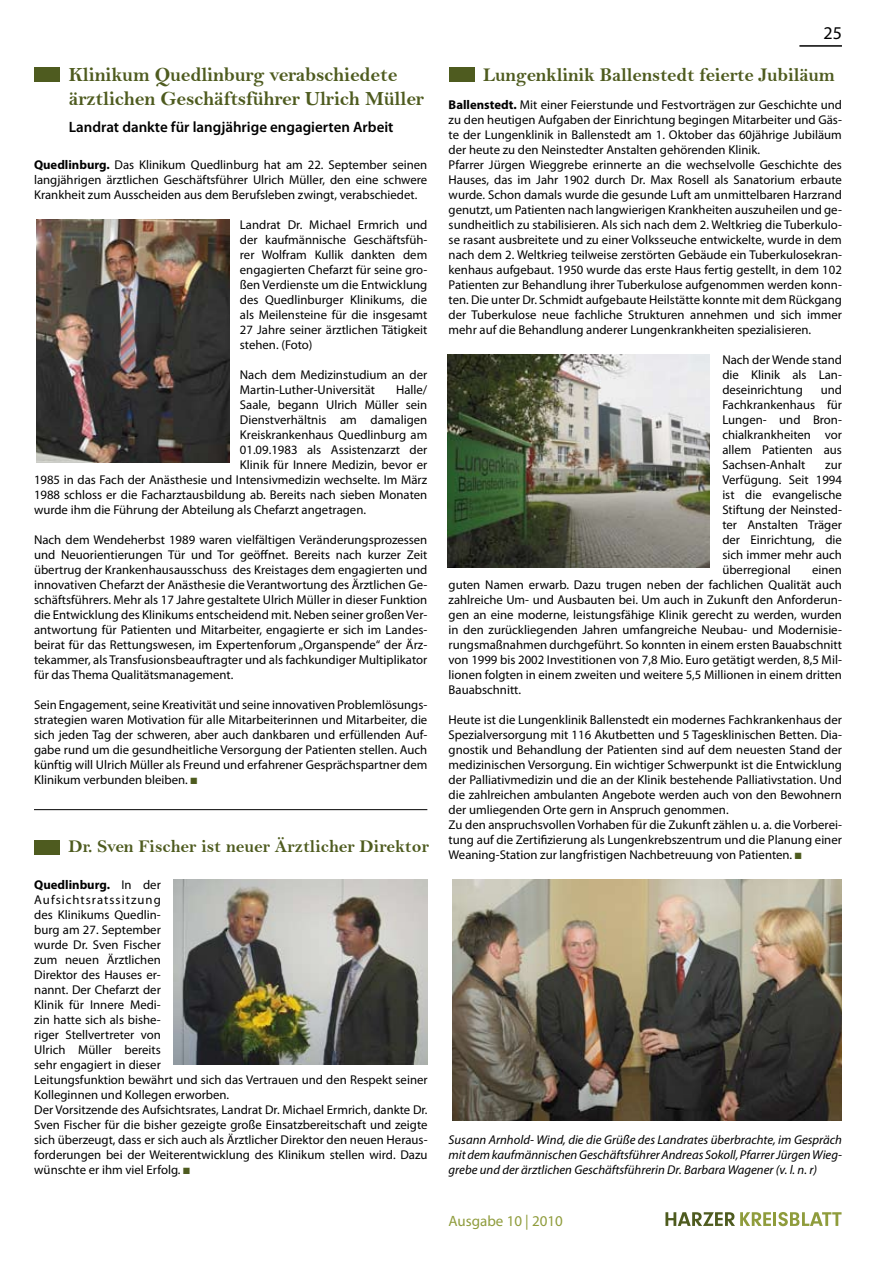
<style>
.page{position:relative;width:893px;height:1263px;background:#fff}
.page>*{position:absolute;margin:0;border:0;box-sizing:border-box;transform-origin:0 0}
.t1{font:20.25px/24px "Bell MT Bold";letter-spacing:-.01em;color:#4e5b1f}
.t2{font:19.5px "Bell MT Bold";letter-spacing:-.01em;color:#4e5b1f}
.t3{font:18px "Bell MT Bold";color:#4e5b1f}
.t4{font:18px "Myriad Pro";color:#000}
.t5{font:600 15px "Myriad Pro";color:#000}
.t6{font:15px "Myriad Pro";color:#8f9c3c}
.t7{font:12.75px/15px "Myriad Pro";color:#000;text-align:justify}
.t8{font:italic 12.75px/15px "Myriad Pro";color:#000;text-align:justify}
.s1{font-weight:700}
.s2{color:#4e5b1f}
</style>
<div class="page">
<hr style="left:799px;top:45px;width:43px;height:2px;background:#000">
<svg style="left:665px;top:1212px;width:106px;height:14px"></svg>
<hr style="left:773px;top:1212px;width:3px;height:14px;background:#8f9c3c">
<svg style="left:778px;top:1212px;width:63px;height:14px"></svg>
<div style="left:34px;top:68px;width:26px;height:14px;background:#4e5b1f"></div>
<div style="left:449px;top:68px;width:25px;height:14px;background:#4e5b1f"></div>
<div style="left:34px;top:840px;width:26px;height:15px;background:#4e5b1f"></div>
<img style="left:36px;top:220px;width:194px;height:243px">
<img style="left:174px;top:879px;width:253px;height:185px">
<hr style="left:34px;top:809px;width:393px;height:1px;background:#000">
<img style="left:453px;top:879px;width:389px;height:241px">
<img style="left:448px;top:355px;width:262px;height:212px">
<h1 class="t1" style="left:69px;top:62px;width:357px">Klinikum Quedlinburg verabschiedete ärztlichen Geschäftsführer Ulrich Müller</h1>
<p class="t5" style="left:69px;top:117px;width:326px">Landrat dankte für langjährige engagierten Arbeit</p>
<p class="t7" style="left:34px;top:157px;width:395px"><span class="s1">Quedlinburg.</span> Das Klinikum Quedlinburg hat am 22. September seinen langjährigen ärztlichen Geschäftsführer Ulrich Müller, den eine schwere Krankheit zum Ausscheiden aus dem Berufsleben zwingt, verabschiedet.</p>
<p class="t7" style="left:240px;top:217px;width:189px">Landrat Dr. Michael Ermrich und der kaufmännische Geschäftsfüh&shy;rer Wolfram Kullik dankten dem engagierten Chefarzt für seine gro&shy;ßen Verdienste um die Entwicklung des Quedlinburger Klinikums, die als Meilensteine für die insgesamt 27 Jahre seiner ärztlichen Tätigkeit stehen. (Foto)</p>
<p class="t7" style="left:240px;top:367px;width:189px">Nach dem Medizinstudium an der<br>Martin-Luther-Universität</p>
<p class="t7" style="left:396px;top:382px;width:33px">Halle/</p>
<p class="t7" style="left:240px;top:397px;width:189px">Saale, begann Ulrich Müller sein</p>
<p class="t7" style="left:240px;top:412px;width:189px">Dienstverhältnis am damaligen</p>
<p class="t7" style="left:240px;top:427px;width:189px">Kreiskrankenhaus Quedlinburg am</p>
<p class="t7" style="left:240px;top:442px;width:189px">01.09.1983 als Assistenzarzt der</p>
<p class="t7" style="left:240px;top:457px;width:189px">Klinik für Innere Medizin, bevor er</p>
<p class="t7" style="left:34px;top:472px;width:395px">1985 in das Fach der Anästhesie und Intensivmedizin wechselte. Im März</p>
<p class="t7" style="left:34px;top:487px;width:395px">1988 schloss er die Facharztausbildung ab. Bereits nach sieben Monaten</p>
<p class="t7" style="left:34px;top:502px;width:334px">wurde ihm die Führung der Abteilung als Chefarzt angetragen.</p>
<p class="t7" style="left:34px;top:532px;width:395px">Nach dem Wendeherbst 1989 waren vielfältigen Veränderungsprozessen und Neuorientierungen Tür und Tor geöffnet. Bereits nach kurzer Zeit übertrug der Krankenhausausschuss des Kreistages dem engagierten und innovativen Chefarzt der Anästhesie die Verantwortung des Ärztlichen Ge&shy;schäftsführers. Mehr als 17 Jahre gestaltete Ulrich Müller in dieser Funktion die Entwicklung des Klinikums entscheidend mit. Neben seiner großen Ver&shy;antwortung für Patienten und Mitarbeiter, engagierte er sich im Landes&shy;beirat für das Rettungswesen, im Expertenforum „Organspende“ der Ärz&shy;tekammer, als Transfusionsbeauftragter und als fachkundiger Multiplikator für das Thema Qualitätsmanagement.</p>
<p class="t7" style="left:34px;top:697px;width:395px">Sein Engagement, seine Kreativität und seine innovativen Problemlösungs&shy;strategien waren Motivation für alle Mitarbeiterinnen und Mitarbeiter, die sich jeden Tag der schweren, aber auch dankbaren und erfüllenden Auf&shy;gabe rund um die gesundheitliche Versorgung der Patienten stellen. Auch künftig will Ulrich Müller als Freund und erfahrener Gesprächspartner dem Klinikum verbunden bleiben. <span class="s2">■</span></p>
<h3 class="t3" style="left:69px;top:836px;width:362px">Dr. Sven Fischer ist neuer Ärztlicher Direktor</h3>
<p class="t7" style="left:34px;top:877px;width:395px;text-align:left"><span class="s1">Quedlinburg.</span> In der<br>Aufsichtsratssitzung<br>des Klinikums Quedlin-<br>burg am 27. September<br>wurde Dr. Sven Fischer<br>zum neuen Ärztlichen<br>Direktor des Hauses er-<br>nannt. Der Chefarzt der<br>Klinik für Innere Medi-<br>zin hatte sich als bishe-<br>riger Stellvertreter von<br>Ulrich Müller bereits<br>sehr engagiert in dieser<br>Leitungsfunktion bewährt und sich das Vertrauen und den Respekt seiner Kolleginnen und Kollegen erworben.<br>Der Vorsitzende des Aufsichtsrates, Landrat Dr. Michael Ermrich, dankte Dr.<br>Sven Fischer für die bisher gezeigte große Einsatzbereitschaft und zeigte sich überzeugt, dass er sich auch als Ärztlicher Direktor den neuen Heraus&shy;forderungen bei der Weiterentwicklung des Klinikum stellen wird. Dazu wünschte er ihm viel Erfolg. <span class="s2">■</span></p>
<h3 class="t4" style="left:823px;top:22px;width:20px">25</h3>
<h2 class="t2" style="left:483px;top:63px;width:353px">Lungenklinik Ballenstedt feierte Jubiläum</h2>
<p class="t7" style="left:449px;top:97px;width:395px;text-align:left"><span class="s1">Ballenstedt.</span> Mit einer Feierstunde und Festvorträgen zur Geschichte und zu den heutigen Aufgaben der Einrichtung begingen Mitarbeiter und Gäs&shy;te der Lungenklinik in Ballenstedt am 1. Oktober das 60jährige Jubiläum der heute zu den Neinstedter Anstalten gehörenden Klinik.<br>Pfarrer Jürgen Wieggrebe erinnerte an die wechselvolle Geschichte des Hauses, das im Jahr 1902 durch Dr. Max Rosell als Sanatorium erbaute wurde. Schon damals wurde die gesunde Luft am unmittelbaren Harzrand genutzt, um Patienten nach langwierigen Krankheiten auszuheilen und ge&shy;sundheitlich zu stabilisieren. Als sich nach dem 2. Weltkrieg die Tuberkulo&shy;se rasant ausbreitete und zu einer Volksseuche entwickelte, wurde in dem nach dem 2. Weltkrieg teilweise zerstörten Gebäude ein Tuberkulosekran&shy;kenhaus aufgebaut. 1950 wurde das erste Haus fertig gestellt, in dem 102<br>Patienten zur Behandlung ihrer Tuberkulose aufgenommen werden konn&shy;ten. Die unter Dr. Schmidt aufgebaute Heilstätte konnte mit dem Rückgang der Tuberkulose neue fachliche Strukturen annehmen und sich immer mehr auf die Behandlung anderer Lungenkrankheiten spezialisieren.</p>
<p class="t7" style="left:722px;top:352px;width:121px">Nach der Wende stand die Klinik als Lan&shy;deseinrichtung</p>
<p class="t7" style="left:722px;top:382px;width:121px;text-indent:98px">und Fachkrankenhaus für Lungen- und Bron&shy;chialkrankheiten vor allem Patienten aus Sachsen-Anhalt</p>
<p class="t7" style="left:722px;top:457px;width:121px;text-indent:103px">zur Verfügung. Seit 1994 ist die evangelische Stiftung der Neinsted&shy;ter Anstalten Träger der Einrichtung, die sich immer mehr auch überregional</p>
<p class="t7" style="left:449px;top:562px;width:395px;text-indent:363px">einen guten Namen erwarb. Dazu trugen neben der fachlichen Qualität auch zahlreiche Um- und Ausbauten bei. Um auch in Zukunft den Anforderun&shy;gen an eine moderne, leistungsfähige Klinik gerecht zu werden, wurden in den zurückliegenden Jahren umfangreiche Neubau- und Modernisie&shy;rungsmaßnahmen durchgeführt. So konnten in einem ersten Bauabschnitt von 1999 bis 2002 Investitionen von 7,8 Mio. Euro getätigt werden, 8,5 Mil&shy;lionen folgten in einem zweiten und weitere 5,5 Millionen in einem dritten Bauabschnitt.</p>
<p class="t7" style="left:449px;top:712px;width:395px;text-align:left">Heute ist die Lungenklinik Ballenstedt ein modernes Fachkrankenhaus der Spezialversorgung mit 116 Akutbetten und 5 Tagesklinischen Betten. Dia&shy;gnostik und Behandlung der Patienten sind auf dem neuesten Stand der medizinischen Versorgung. Ein wichtiger Schwerpunkt ist die Entwicklung der Palliativmedizin und die an der Klinik bestehende Palliativstation. Und die zahlreichen ambulanten Angebote werden auch von den Bewohnern der umliegenden Orte gern in Anspruch genommen.<br>Zu den anspruchsvollen Vorhaben für die Zukunft zählen u. a. die Vorberei&shy;tung auf die Zertifizierung als Lungenkrebszentrum und die Planung einer Weaning-Station zur langfristigen Nachbetreuung von Patienten. <span class="s2">■</span></p>
<p class="t8" style="left:449px;top:1132px;width:395px">Susann Arnhold- Wind, die die Grüße des Landrates überbrachte, im Gespräch mit dem kaufmännischen Geschäftsführer Andreas Sokoll, Pfarrer Jürgen Wieg&shy;grebe und der ärztlichen Geschäftsführerin Dr. Barbara Wagener (v. l. n. r)</p>
<p class="t6" style="left:449px;top:1211px;width:116px">Ausgabe 10 | 2010</p>
</div>
